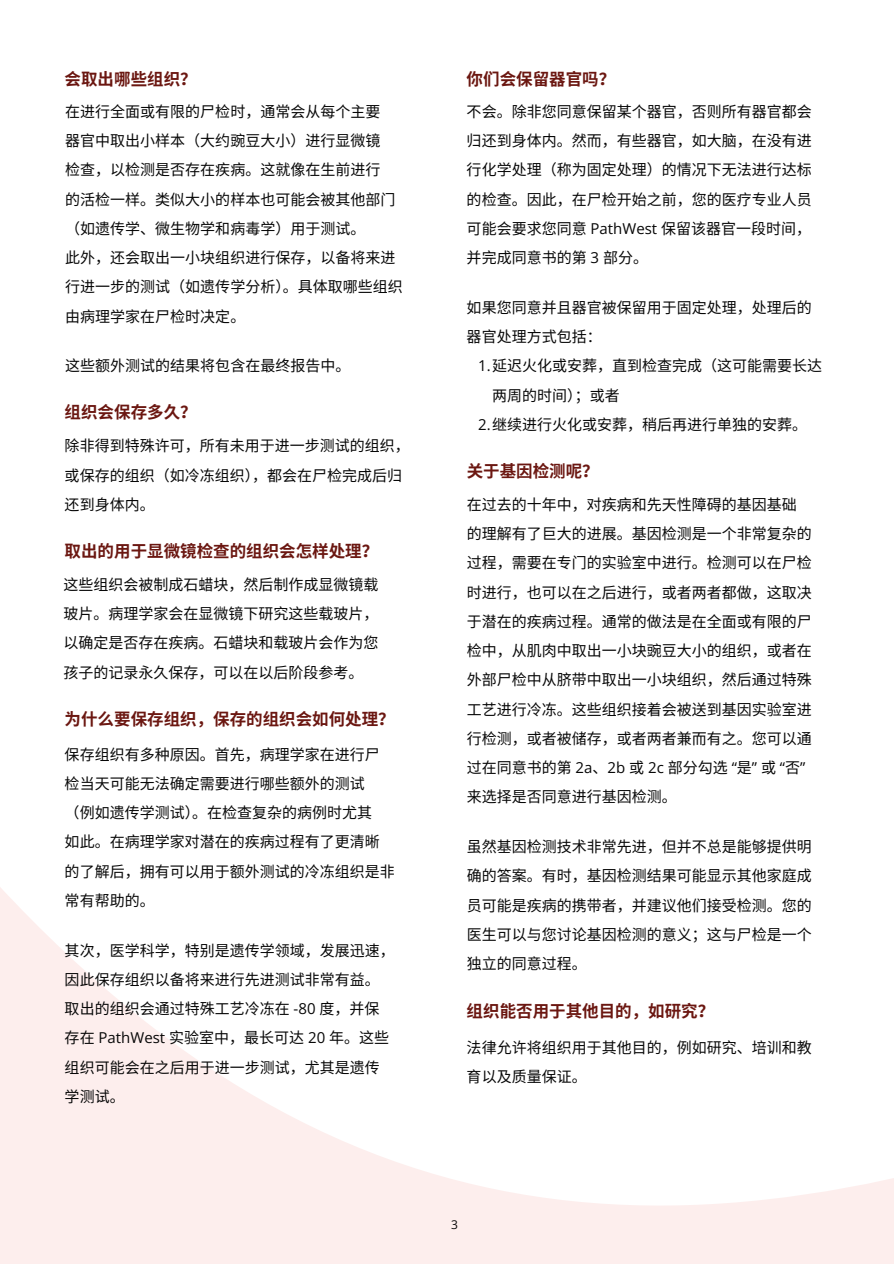
<style>
.page{position:relative;width:894px;height:1264px;background:#fff}
.page>*{position:absolute;margin:0;border:0;box-sizing:border-box;transform-origin:0 0}
.t1{font:700 16.5px "Noto Sans CJ Ksc";color:#6b1711}
.t2{font:15px/29.2px "Noto Sans CJ Ksc";color:#070707}
.t3{font:12px "Open Sans";color:#070707}
.s1{font-family:"Open Sans"}
</style>
<div class="page">
<svg style="left:0;top:887px;width:893px;height:376px"></svg>
<p class="t1" style="left:65px;top:66px;width:133px">会取出哪些组织？</p>
<p class="t2" style="left:65px;top:96px;width:316px">在进行全面或有限的尸检时，通常会从每个主要</p>
<p class="t2" style="left:65px;top:125px;width:316px">器官中取出小样本（大约豌豆大小）进行显微镜</p>
<p class="t2" style="left:65px;top:154px;width:315px">检查，以检测是否存在疾病。这就像在生前进行</p>
<h1 class="t2" style="left:65px;top:184px;width:329px">的活检一样。类似大小的样本也可能会被其他部门（如遗传学、微生物学和病毒学）用于测试。</h1>
<p class="t2" style="left:65px;top:242px;width:339px">此外，还会取出一小块组织进行保存，以备将来进行进一步的测试（如遗传学分析）。具体取哪些组织由病理学家在尸检时决定。</p>
<p class="t2" style="left:65px;top:350px;width:286px">这些额外测试的结果将包含在最终报告中。</p>
<h1 class="t1" style="left:65px;top:399px;width:133px">组织会保存多久？</h1>
<p class="t2" style="left:65px;top:430px;width:346px">除非得到特殊许可，所有未用于进一步测试的组织，或保存的组织（如冷冻组织），都会在尸检完成后归</p>
<p class="t2" style="left:65px;top:489px;width:91px">还到身体内。</p>
<p class="t1" style="left:65px;top:538px;width:315px">取出的用于显微镜检查的组织会怎样处理？</p>
<p class="t2" style="left:63px;top:569px;width:316px">这些组织会被制成石蜡块，然后制作成显微镜载</p>
<p class="t2" style="left:63px;top:598px;width:316px">玻片。病理学家会在显微镜下研究这些载玻片，</p>
<p class="t2" style="left:63px;top:627px;width:316px">以确定是否存在疾病。石蜡块和载玻片会作为您</p>
<h1 class="t2" style="left:63px;top:656px;width:301px">孩子的记录永久保存，可以在以后阶段参考。</h1>
<h1 class="t1" style="left:65px;top:706px;width:331px">为什么要保存组织，保存的组织会如何处理？</h1>
<p class="t2" style="left:65px;top:738px;width:314px">保存组织有多种原因。首先，病理学家在进行尸</p>
<p class="t2" style="left:65px;top:768px;width:301px">检当天可能无法确定需要进行哪些额外的测试</p>
<p class="t2" style="left:65px;top:797px;width:309px">（例如遗传学测试）。在检查复杂的病例时尤其</p>
<p class="t2" style="left:65px;top:826px;width:316px">如此。在病理学家对潜在的疾病过程有了更清晰</p>
<h1 class="t2" style="left:65px;top:855px;width:330px">的了解后，拥有可以用于额外测试的冷冻组织是非常有帮助的。</h1>
<p class="t2" style="left:65px;top:934px;width:331px">其次，医学科学，特别是遗传学领域，发展迅速，因此保存组织以备将来进行先进测试非常有益。</p>
<p class="t2" style="left:65px;top:993px;width:316px">取出的组织会通过特殊工艺冷冻在 <span class="s1">-80</span> 度，并保</p>
<p class="t2" style="left:65px;top:1022px;width:326px">存在 <span class="s1">PathWest</span> 实验室中，最长可达 <span class="s1">20</span> 年。这些</p>
<p class="t2" style="left:65px;top:1051px;width:316px">组织可能会在之后用于进一步测试，尤其是遗传</p>
<h1 class="t2" style="left:65px;top:1080px;width:61px">学测试。</h1>
<p class="t1" style="left:466px;top:66px;width:150px">你们会保留器官吗？</p>
<p class="t2" style="left:466px;top:96px;width:346px;text-align:justify">不会。除非您同意保留某个器官，否则所有器官都会归还到身体内。然而，有些器官，如大脑，在没有进行化学处理（称为固定处理）的情况下无法进行达标的检查。因此，在尸检开始之前，您的医疗专业人员可能会要求您同意 <span class="s1">PathWest</span> 保留该器官一段时间，并完成同意书的第 <span class="s1">3</span> 部分。</p>
<p class="t2" style="left:466px;top:292px;width:346px">如果您同意并且器官被保留用于固定处理，处理后的器官处理方式包括：</p>
<p class="t2" style="left:492px;top:350px;width:331px;text-indent:-14px"><span class="s1">1.</span>延迟火化或安葬，直到检查完成（这可能需要长达两周的时间）；或者</p>
<p class="t2" style="left:478px;top:409px;width:330px"><span class="s1">2.</span>继续进行火化或安葬，稍后再进行单独的安葬。</p>
<p class="t1" style="left:466px;top:457px;width:133px">关于基因检测呢？</p>
<p class="t2" style="left:466px;top:489px;width:331px">在过去的十年中，对疾病和先天性障碍的基因基础</p>
<p class="t2" style="left:466px;top:518px;width:346px">的理解有了巨大的进展。基因检测是一个非常复杂的过程，需要在专门的实验室中进行。检测可以在尸检时进行，也可以在之后进行，或者两者都做，这取决于潜在的疾病过程。通常的做法是在全面或有限的尸检中，从肌肉中取出一小块豌豆大小的组织，或者在外部尸检中从脐带中取出一小块组织，然后通过特殊工艺进行冷冻。这些组织接着会被送到基因实验室进行检测，或者被储存，或者两者兼而有之。您可以通过在同意书的第 <span class="s1">2a</span>、<span class="s1">2b</span> 或 <span class="s1">2c</span> 部分勾选 <span class="s1">“</span>是<span class="s1">”</span> 或 <span class="s1">“</span>否<span class="s1">”</span></p>
<p class="t2" style="left:466px;top:781px;width:211px">来选择是否同意进行基因检测。</p>
<h1 class="t2" style="left:466px;top:831px;width:346px;text-align:justify">虽然基因检测技术非常先进，但并不总是能够提供明确的答案。有时，基因检测结果可能显示其他家庭成员可能是疾病的携带者，并建议他们接受检测。您的医生可以与您讨论基因检测的意义；这与尸检是一个独立的同意过程。</h1>
<p class="t1" style="left:466px;top:997px;width:249px">组织能否用于其他目的，如研究？</p>
<p class="t2" style="left:466px;top:1031px;width:346px">法律允许将组织用于其他目的，例如研究、培训和教</p>
<p class="t2" style="left:466px;top:1060px;width:121px">育以及质量保证。</p>
<p class="t3" style="left:451px;top:1215px;width:8px">3</p>
</div>
